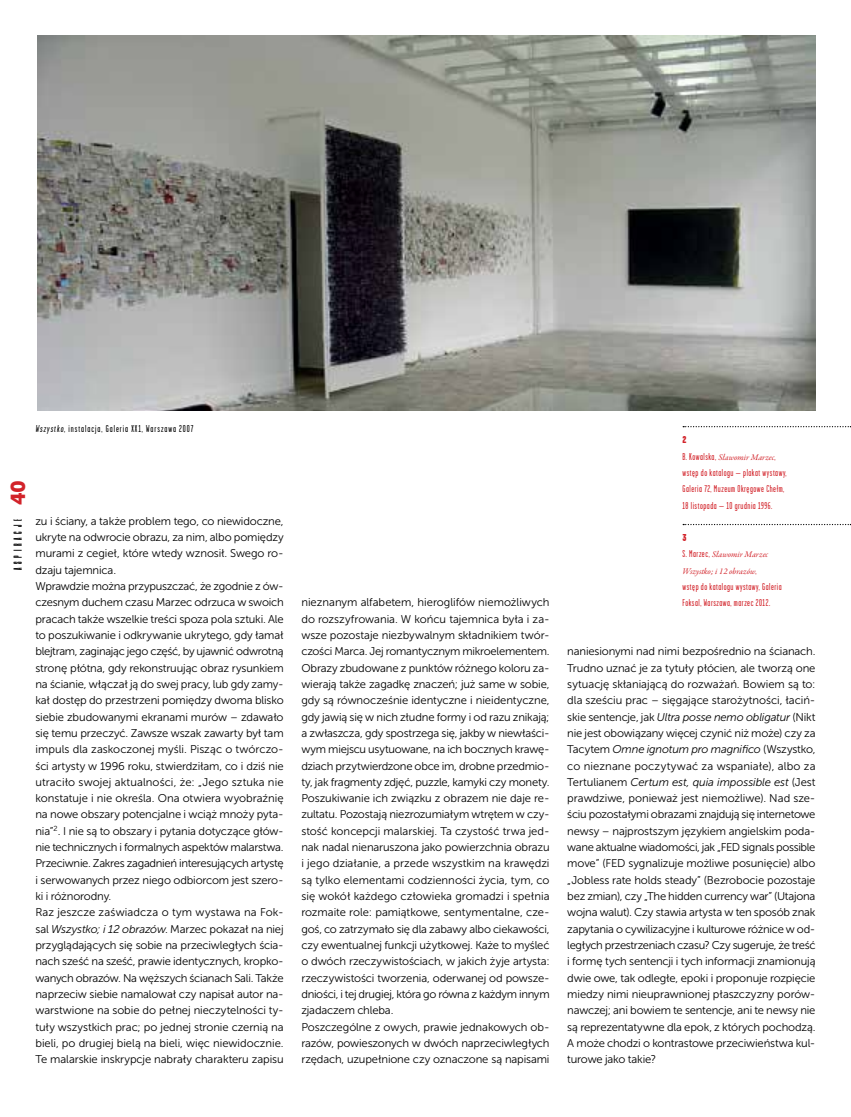
<style>
.page{position:relative;width:851px;height:1117px;background:#fff}
.page>*{position:absolute;margin:0;border:0;box-sizing:border-box;transform-origin:0 0}
.t1{font:20px "Museo Sans 900";color:#d2232a}
.t2{font:12.12px "Compacta Com DCE Ligh";letter-spacing:.3em;color:#000;scale:1.05 1}
.t3{font:11.25px/16.2px "Museo Sans 300";letter-spacing:-.015em;color:#000}
.t4{font:10px/16.2px "Garage Gothic Pl";letter-spacing:.055em;color:#d2232a}
.t5{font:10px "Garage Gothic Pl";letter-spacing:.1em;color:#000}
.t6{font:900 10px "Garage Gothic Pl";color:#d2232a}
.t7{font:italic 8.75px/16.2px "Garamond Premr Pro";color:#d2232a}
.s1{font-style:italic}
.s2{font-family:"Garage Gothic Pl";font-style:normal;font-size:10px}
</style>
<div class="page">
<img style="left:37px;top:35px;width:778px;height:375px">
<svg style="left:683px;top:426px;width:168px;height:1px"></svg>
<svg style="left:683px;top:524px;width:168px;height:1px"></svg>
<p class="t5" style="left:35px;top:423px;width:159px">Wszystko, instalacja, Galeria XX1, Warszawa 2007</p>
<h1 class="t1" style="left:7px;top:505px;width:27px;rotate:-90deg">40</h1>
<p class="t2" style="left:11px;top:570px;width:50px;rotate:-90deg">Aspiracje</p>
<p class="t3" style="left:35px;top:512px;width:250px">zu i ściany, a także problem tego, co niewidoczne, ukryte na odwrocie obrazu, za nim, albo pomiędzy murami z cegieł, które wtedy wznosił. Swego ro&shy;dzaju tajemnica.<br>Wprawdzie można przypuszczać, że zgodnie z ów&shy;czesnym duchem czasu Marzec odrzuca w swoich pracach także wszelkie treści spoza pola sztuki. Ale to poszukiwanie i odkrywanie ukrytego, gdy łamał blejtram, zaginając jego część, by ujawnić odwrotną stronę płótna, gdy rekonstruując obraz rysunkiem na ścianie, włączał ją do swej pracy, lub gdy zamy&shy;kał dostęp do przestrzeni pomiędzy dwoma blisko siebie zbudowanymi ekranami murów – zdawało się temu przeczyć. Zawsze wszak zawarty był tam impuls dla zaskoczonej myśli. Pisząc o twórczo&shy;ści artysty w 1996 roku, stwierdziłam, co i dziś nie utraciło swojej aktualności, że: „Jego sztuka nie konstatuje i nie określa. Ona otwiera wyobraźnię na nowe obszary potencjalne i wciąż mnoży pyta&shy;nia”<sup>2</sup>. I nie są to obszary i pytania dotyczące głów&shy;nie technicznych i formalnych aspektów malarstwa.<br>Przeciwnie. Zakres zagadnień interesujących artystę i serwowanych przez niego odbiorcom jest szero&shy;ki i różnorodny.<br>Raz jeszcze zaświadcza o tym wystawa na Fok&shy;sal <span class="s1">Wszystko; i 12 obrazów</span>. Marzec pokazał na niej przyglądających się sobie na przeciwległych ścia&shy;nach sześć na sześć, prawie identycznych, kropko&shy;wanych obrazów. Na węższych ścianach Sali. Także naprzeciw siebie namalował czy napisał autor na&shy;warstwione na sobie do pełnej nieczytelności ty&shy;tuły wszystkich prac; po jednej stronie czernią na bieli, po drugiej bielą na bieli, więc niewidocznie.<br>Te malarskie inskrypcje nabrały charakteru zapisu</p>
<p class="t3" style="left:301px;top:594px;width:250px">nieznanym alfabetem, hieroglifów niemożliwych do rozszyfrowania. W końcu tajemnica była i za&shy;wsze pozostaje niezbywalnym składnikiem twór&shy;czości Marca. Jej romantycznym mikroelementem.<br>Obrazy zbudowane z punktów różnego koloru za&shy;wierają także zagadkę znaczeń; już same w sobie, gdy są równocześnie identyczne i nieidentyczne, gdy jawią się w nich złudne formy i od razu znikają; a zwłaszcza, gdy spostrzega się, jakby w niewłaści&shy;wym miejscu usytuowane, na ich bocznych krawę&shy;dziach przytwierdzone obce im, drobne przedmio&shy;ty, jak fragmenty zdjęć, puzzle, kamyki czy monety.<br>Poszukiwanie ich związku z obrazem nie daje re&shy;zultatu. Pozostają niezrozumiałym wtrętem w czy&shy;stość koncepcji malarskiej. Ta czystość trwa jed&shy;nak nadal nienaruszona jako powierzchnia obrazu i jego działanie, a przede wszystkim na krawędzi są tylko elementami codzienności życia, tym, co się wokół każdego człowieka gromadzi i spełnia rozmaite role: pamiątkowe, sentymentalne, cze&shy;goś, co zatrzymało się dla zabawy albo ciekawości, czy ewentualnej funkcji użytkowej. Każe to myśleć o dwóch rzeczywistościach, w jakich żyje artysta: rzeczywistości tworzenia, oderwanej od powsze&shy;dniości, i tej drugiej, która go równa z każdym innym zjadaczem chleba.<br>Poszczególne z owych, prawie jednakowych ob&shy;razów, powieszonych w dwóch naprzeciwległych rzędach, uzupełnione czy oznaczone są napisami</p>
<p class="t6" style="left:682px;top:434px;width:6px">2</p>
<p class="t7" style="left:682px;top:449px;width:95px"><span class="s2">B. Kowalska,</span> Sławomir Marzec<span class="s2">,</span></p>
<p class="t4" style="left:682px;top:464px;width:106px">wstęp do katalogu – plakat wystawy,<br>Galeria 72, Muzeum Okręgowe Chełm,<br>18 listopada – 10 grudnia 1996.</p>
<p class="t6" style="left:682px;top:532px;width:6px">3</p>
<p class="t7" style="left:682px;top:547px;width:87px"><span class="s2">S. Marzec,</span> Sławomir Marzec<br>Wszystko; i 12 obrazów<span class="s2">,</span></p>
<p class="t4" style="left:682px;top:578px;width:101px">wstęp do katalogu wystawy, Galeria<br>Foksal, Warszawa, marzec 2012.</p>
<p class="t3" style="left:567px;top:643px;width:250px;text-align:justify">naniesionymi nad nimi bezpośrednio na ścianach.<br>Trudno uznać je za tytuły płócien, ale tworzą one sytuację skłaniającą do rozważań. Bowiem są to: dla sześciu prac – sięgające starożytności, łaciń&shy;skie sentencje, jak <span class="s1">Ultra posse nemo obligatur</span> (Nikt nie jest obowiązany więcej czynić niż może) czy za Tacytem <span class="s1">Omne ignotum pro magnifico</span> (Wszystko, co nieznane poczytywać za wspaniałe), albo za Tertulianem <span class="s1">Certum est, quia impossible est</span> (Jest prawdziwe, ponieważ jest niemożliwe). Nad sze&shy;ściu pozostałymi obrazami znajdują się internetowe newsy – najprostszym językiem angielskim poda&shy;wane aktualne wiadomości, jak „FED signals possible move” (FED sygnalizuje możliwe posunięcie) albo „Jobless rate holds steady” (Bezrobocie pozostaje bez zmian), czy „The hidden currency war” (Utajona wojna walut). Czy stawia artysta w ten sposób znak zapytania o cywilizacyjne i kulturowe różnice w od&shy;ległych przestrzeniach czasu? Czy sugeruje, że treść i formę tych sentencji i tych informacji znamionują dwie owe, tak odległe, epoki i proponuje rozpięcie miedzy nimi nieuprawnionej płaszczyzny porów&shy;nawczej; ani bowiem te sentencje, ani te newsy nie są reprezentatywne dla epok, z których pochodzą.<br>A może chodzi o kontrastowe przeciwieństwa kul&shy;turowe jako takie?</p>
</div>
